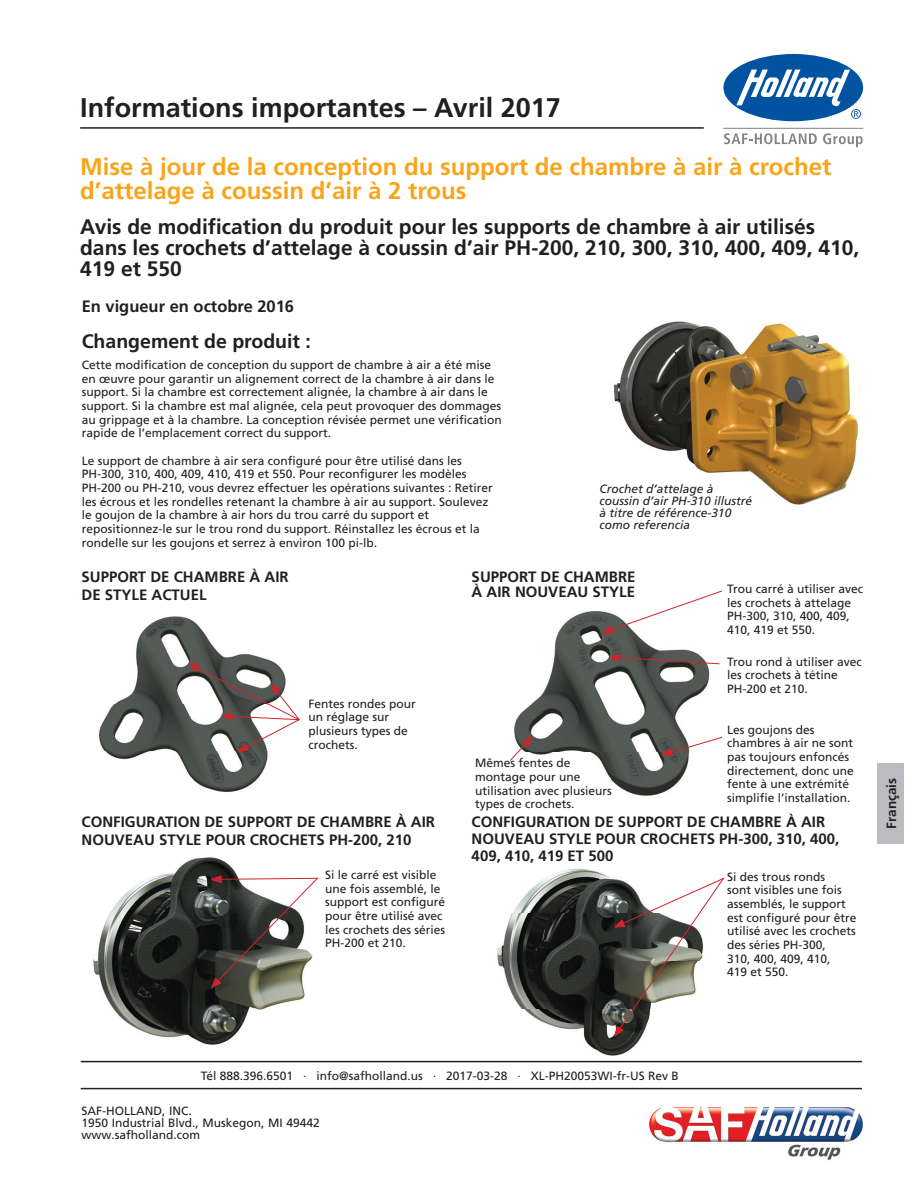
<style>
.page{position:relative;width:918px;height:1188px;background:#fff}
.page>*{position:absolute;margin:0;border:0;box-sizing:border-box;transform-origin:0 0}
.t1{font:700 27px "Frutiger LT Std";color:#231f20}
.Title2{font:700 24px/24px "Frutiger LT Std";color:#f9a51b}
.Title3{font:700 21px/21px "Frutiger LT Std";color:#231f20}
.t2{font:700 19.5px "Frutiger LT Std";color:#231f20}
.Effective{font:700 16.5px "Frutiger LT Std";color:#231f20}
.Paragraph_Style1{font:700 15px/18px "Frutiger LT Std";color:#231f20}
.t3{font:700 13.5px "Frutiger LT Std";color:#231f20}
.Text{font:12px/13.6px "Frutiger LT Std";color:#231f20}
.Art_Label{font:italic 12px/12px "Frutiger LT Std";color:#231f20}
.Folio{font:12px "Frutiger LT Std";color:#231f20}
</style>
<div class="page">
<div style="left:723px;top:54px;width:140px;height:67px;background:#0152a1;border-radius:50%"></div>
<svg style="left:736px;top:70px;width:125px;height:49px"></svg>
<svg style="left:724px;top:133px;width:93px;height:11px"></svg>
<svg style="left:823px;top:133px;width:40px;height:14px"></svg>
<hr style="left:723px;top:128px;width:140px;height:1px;background:#808285">
<img style="left:98px;top:616px;width:179px;height:176px">
<svg style="left:189px;top:664px;width:111px;height:87px"></svg>
<img style="left:514px;top:611px;width:196px;height:185px">
<svg style="left:603px;top:590px;width:120px;height:43px"></svg>
<svg style="left:610px;top:654px;width:110px;height:11px"></svg>
<svg style="left:662px;top:736px;width:61px;height:20px"></svg>
<svg style="left:510px;top:737px;width:22px;height:25px"></svg>
<img style="left:93px;top:857px;width:212px;height:188px">
<svg style="left:212px;top:876px;width:107px;height:111px"></svg>
<img style="left:497px;top:868px;width:145px;height:188px">
<svg style="left:615px;top:877px;width:110px;height:159px"></svg>
<img style="left:613px;top:321px;width:245px;height:184px">
<div style="left:878px;top:763px;width:26px;height:81px;background:#bcbdc0"></div>
<img style="left:649px;top:1106px;width:214px;height:54px">
<hr style="left:80px;top:127px;width:624px;height:2px;background:#231f20">
<hr style="left:81px;top:1061px;width:781px;height:1px;background:#231f20">
<hr style="left:81px;top:1088px;width:781px;height:1px;background:#231f20">
<p class="t1" style="left:80px;top:91px;width:482px">Informations importantes – Avril 2017</p>
<p class="Title2" style="left:80px;top:155px;width:753px">Mise à jour de la conception du support de chambre à air à crochet d’attelage à coussin d’air à 2 trous</p>
<p class="Title3" style="left:80px;top:216px;width:781px">Avis de modification du produit pour les supports de chambre à air utilisés dans les crochets d’attelage à coussin d’air PH-200, 210, 300, 310, 400, 409, 410,<br>419 et 550</p>
<p class="Effective" style="left:82px;top:296px;width:214px">En vigueur en octobre 2016</p>
<h1 class="t2" style="left:82px;top:330px;width:231px">Changement de produit :</h1>
<p class="Text" style="left:82px;top:358px;width:422px">Cette modification de conception du support de chambre à air a été mise en œuvre pour garantir un alignement correct de la chambre à air dans le support. Si la chambre est correctement alignée, la chambre à air dans le support. Si la chambre est mal alignée, cela peut provoquer des dommages au grippage et à la chambre. La conception révisée permet une vérification rapide de l’emplacement correct du support.</p>
<p class="Text" style="left:82px;top:454px;width:413px">Le support de chambre à air sera configuré pour être utilisé dans les PH-300, 310, 400, 409, 410, 419 et 550. Pour reconfigurer les modèles PH-200 ou PH-210, vous devrez effectuer les opérations suivantes : Retirer les écrous et les rondelles retenant la chambre à air au support. Soulevez le goujon de la chambre à air hors du trou carré du support et repositionnez-le sur le trou rond du support. Réinstallez les écrous et la rondelle sur les goujons et serrez à environ 100 pi-lb.</p>
<h2 class="Paragraph_Style1" style="left:82px;top:568px;width:209px">SUPPORT DE CHAMBRE À AIR<br>DE STYLE ACTUEL</h2>
<p class="Art_Label" style="left:599px;top:483px;width:154px">Crochet d’attelage à coussin d’air PH-310 illustré à titre de référence-310 como referencia</p>
<p class="Paragraph_Style1" style="left:472px;top:569px;width:165px;line-height:15px">SUPPORT DE CHAMBRE<br>À AIR NOUVEAU STYLE</p>
<p class="Text" style="left:727px;top:582px;width:137px">Trou carré à utiliser avec les crochets à attelage<br>PH-300, 310, 400, 409,<br>410, 419 et 550.</p>
<p class="Text" style="left:727px;top:655px;width:136px">Trou rond à utiliser avec les crochets à tétine<br>PH-200 et 210.</p>
<p class="Text" style="left:727px;top:723px;width:128px">Les goujons des chambres à air ne sont pas toujours enfoncés directement, donc une fente à une extrémité simplifie l’installation.</p>
<p class="Paragraph_Style1" style="left:472px;top:813px;width:369px;line-height:17.1px">CONFIGURATION DE SUPPORT DE CHAMBRE À AIR<br>NOUVEAU STYLE POUR CROCHETS PH-300, 310, 400,</p>
<p class="Paragraph_Style1" style="left:472px;top:847px;width:143px">409, 410, 419 ET 500</p>
<p class="Text" style="left:727px;top:870px;width:131px">Si des trous ronds<br>sont visibles une fois assemblés, le support est configuré pour être utilisé avec les crochets des séries PH-300,<br>310, 400, 409, 410,<br>419 et 550.</p>
<p class="Text" style="left:309px;top:697px;width:109px">Fentes rondes pour un réglage sur plusieurs types de crochets.</p>
<p class="Text" style="left:475px;top:756px;width:138px">Mêmes fentes de montage pour une utilisation avec plusieurs types de crochets.</p>
<h2 class="Paragraph_Style1" style="left:82px;top:812px;width:355px">CONFIGURATION DE SUPPORT DE CHAMBRE À AIR<br>NOUVEAU STYLE POUR CROCHETS PH-200, 210</h2>
<p class="Text" style="left:325px;top:868px;width:122px">Si le carré est visible une fois assemblé, le support est configuré pour être utilisé avec les crochets des séries<br>PH-200 et 210.</p>
<p class="t3" style="left:883px;top:829px;width:53px;rotate:-90deg">Français</p>
<p class="Folio" style="left:201px;top:1069px;width:480px">Tél 888.396.6501 · info@safholland.us · 2017-03-28 · XL-PH20053WI-fr-US Rev B</p>
<p class="Text" style="left:82px;top:1104px;width:240px;line-height:12px">SAF-HOLLAND, INC.<br>1950 Industrial Blvd., Muskegon, MI 49442 www.safholland.com</p>
</div>
